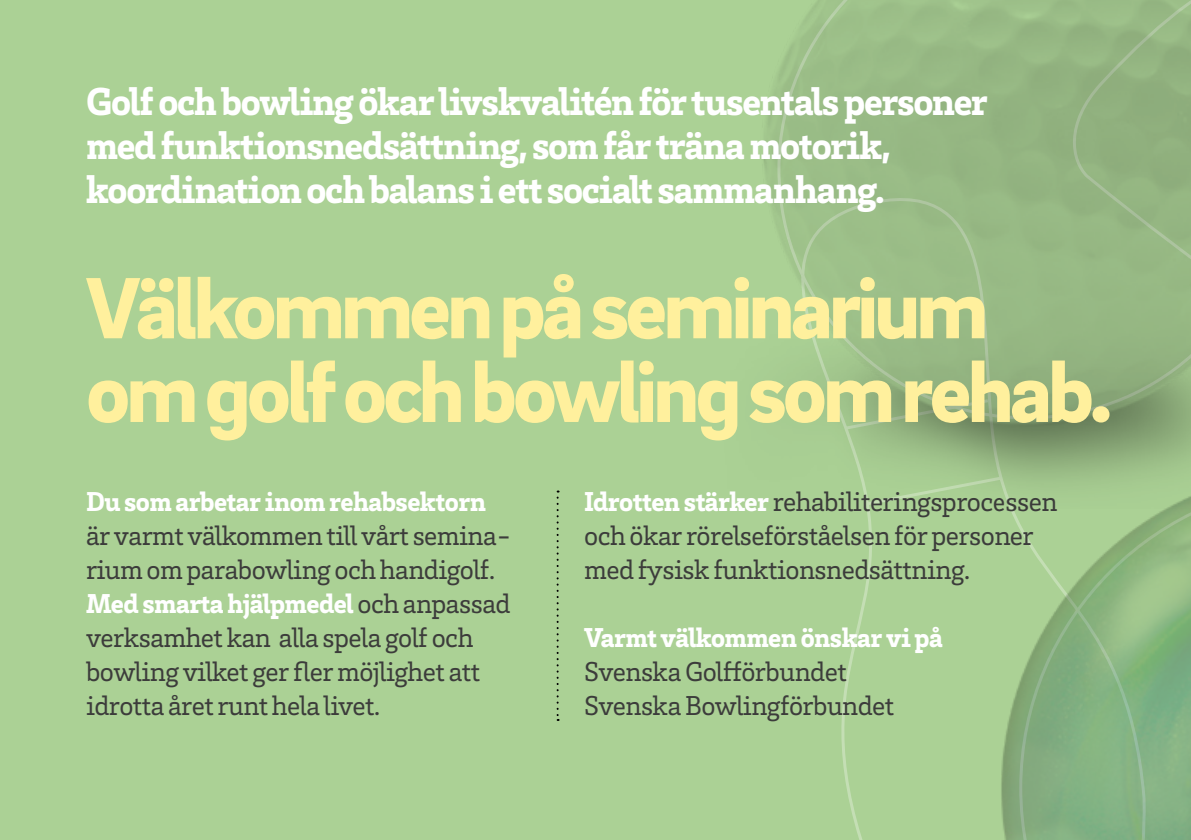
<style>
.page{position:relative;width:1191px;height:840px;background:#fff}
.page>*{position:absolute;margin:0;border:0;box-sizing:border-box;transform-origin:0 0}
.t1{font:900 89px/83.6px "Brix Sans";letter-spacing:-.045em;color:#fff09d}
.t2{font:900 40px/44px "Brix Slab";letter-spacing:-.03em;color:#fff}
.t3{font:28px/34px "Brix Slab";letter-spacing:-.02em;color:#3c3c3b}
.t4{font:900 28px "Brix Slab";letter-spacing:-.02em;color:#fff}
.s1{font-weight:900;color:#fff}
</style>
<div class="page">
<div style="left:0;top:0;width:1191px;height:839px;background:#abd195"></div>
<svg style="left:841px;top:508px;width:31px;height:331px"></svg>
<svg style="left:556px;top:490px;width:2px;height:230px"></svg>
<img style="left:763px;top:0;width:428px;height:508px">
<img style="left:1000px;top:465px;width:191px;height:374px">
<hr style="left:1189px;top:214px;width:2px;height:372px;background:#9cc289">
<svg style="left:1183px;top:207px;width:8px;height:376px"></svg>
<h2 class="t2" style="left:86px;top:77px;width:903px">Golf och bowling ökar livskvalitén för tusentals personer med funktionsnedsättning, som får träna motorik, koordination och balans i ett socialt sammanhang.</h2>
<h1 class="t1" style="left:86px;top:262px;width:1027px">Välkommen på seminarium om golf och bowling som rehab.</h1>
<p class="t4" style="left:86px;top:482px;width:401px">Du som arbetar inom rehabsektorn</p>
<p class="t3" style="left:86px;top:517px;width:427px">är varmt välkommen till vårt semina&shy;rium om parabowling och handigolf.<br><span class="s1">Med smarta hjälpmedel</span> och anpassad verksamhet kan alla spela golf och bowling vilket ger fler möjlighet att idrotta året runt hela livet.</p>
<p class="t3" style="left:584px;top:483px;width:475px"><span class="s1">Idrotten stärker</span> rehabiliteringsprocessen och ökar rörelseförståelsen för personer med fysisk funktionsnedsättning.</p>
<p class="t4" style="left:584px;top:618px;width:360px">Varmt välkommen önskar vi på</p>
<p class="t3" style="left:584px;top:653px;width:312px">Svenska Golfförbundet<br>Svenska Bowlingförbundet</p>
</div>
